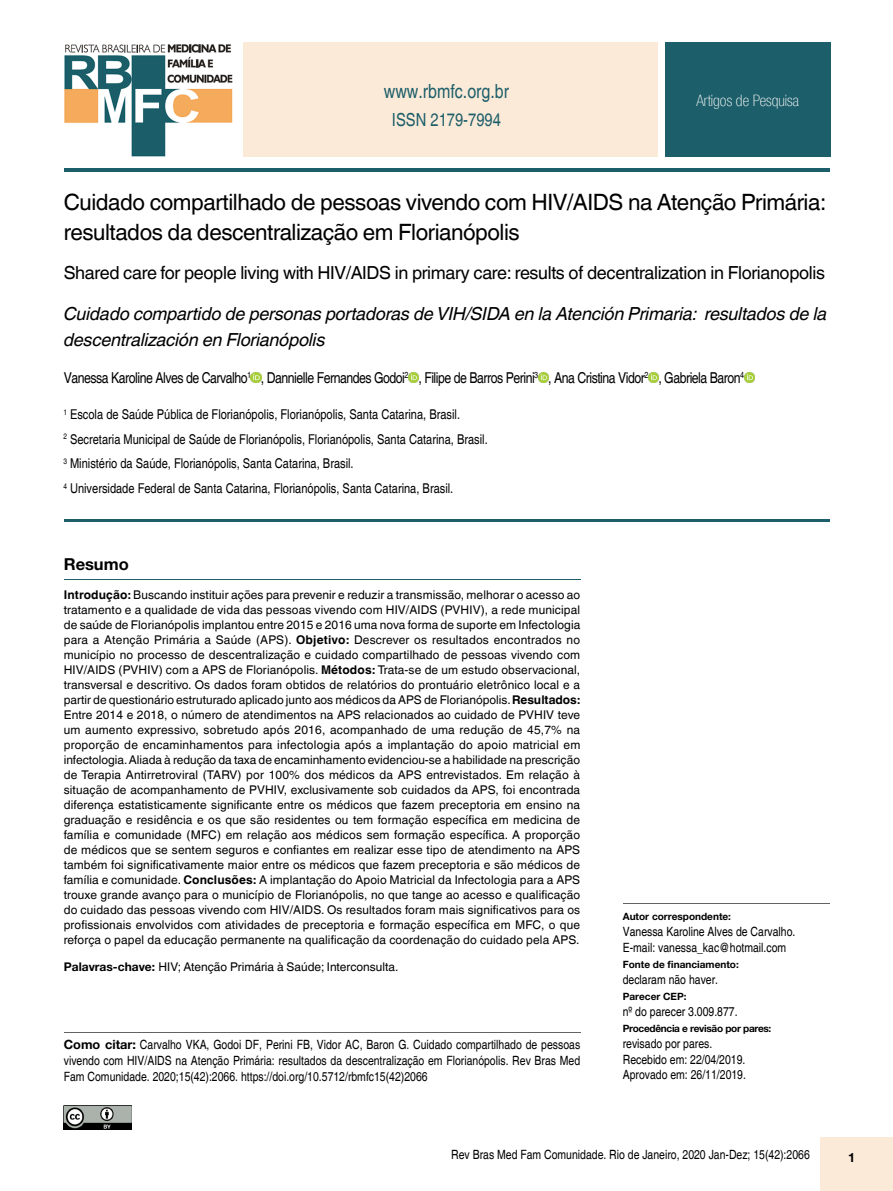
<style>
.page{position:relative;width:893px;height:1191px;background:#fff}
.page>*{position:absolute;margin:0;border:0;box-sizing:border-box;transform-origin:0 0}
.t1{font:22.5px/30px "Helvetica World";letter-spacing:-.02em;color:#000}
.t2{font:condensed 19.5px "Helvetica";color:#1c5e69}
.t3{font:italic 18px/25.5px "Helvetica World";letter-spacing:-.01em;color:#000}
.t4{font:18px "Helvetica World";letter-spacing:-.02em;color:#000}
.t5{font:condensed 18px "Helvetica";color:#1c5e69}
.t6{font:700 16.5px "Helvetica Neue";color:#000}
.t7{font:100 condensed 15.75px "Helvetica Neue LT Com";color:#fff}
.t8{font:condensed 15px "Helvetica";letter-spacing:-.03em;color:#000}
.t9{font:condensed 13.5px/24.8px "Helvetica";color:#000}
.t10{font:condensed 12.75px/15.9px "Helvetica";color:#000}
.t11{font:700 12.75px "Helvetica Neue";color:#000}
.t12{font:12px/15px "Helvetica World";letter-spacing:.01em;color:#000;text-align:justify}
.t13{font:700 10.05px "Helvetica Neue";color:#000}
.t14{font:700 10.05px "Helvetica Neue";letter-spacing:-.03em;color:#000}
.s1{font-weight:700}
.s2{font-family:"Helvetica Neue";font-weight:700}
.s3{font-family:"Helvetica Neue";font-weight:700;font-stretch:normal}
</style>
<div class="page">
<div style="left:821px;top:1137px;width:72px;height:54px;background:#fcead8"></div>
<svg style="left:251px;top:372px;width:10px;height:11px"></svg>
<svg style="left:408px;top:372px;width:11px;height:11px"></svg>
<svg style="left:538px;top:372px;width:11px;height:11px"></svg>
<svg style="left:648px;top:372px;width:11px;height:11px"></svg>
<svg style="left:744px;top:372px;width:11px;height:11px"></svg>
<hr style="left:64px;top:168px;width:765px;height:4px;background:#1c5e69">
<div style="left:243px;top:43px;width:414px;height:114px;background:#fcead8"></div>
<div style="left:665px;top:43px;width:165px;height:114px;background:#1c5e69"></div>
<img style="left:64px;top:44px;width:169px;height:113px">
<hr style="left:64px;top:519px;width:765px;height:3px;background:#1c5e69">
<hr style="left:64px;top:580px;width:516px;height:1px;background:#1c5e69">
<hr style="left:64px;top:1032px;width:516px;height:1px;background:#646363">
<hr style="left:623px;top:903px;width:206px;height:1px;background:#646363">
<img style="left:64px;top:1106px;width:68px;height:23px">
<h2 class="t2" style="left:384px;top:80px;width:127px">www.rbmfc.org.br</h2>
<h3 class="t7" style="left:696px;top:92px;width:104px">Artigos de Pesquisa</h3>
<h3 class="t5" style="left:392px;top:110px;width:111px">ISSN 2179-7994</h3>
<h1 class="t1" style="left:64px;top:187px;width:764px">Cuidado compartilhado de pessoas vivendo com HIV/AIDS na Atenção Primária: resultados da descentralização em Florianópolis</h1>
<h3 class="t4" style="left:64px;top:263px;width:763px">Shared care for people living with HIV/AIDS in primary care: results of decentralization in Florianopolis</h3>
<h3 class="t3" style="left:64px;top:301px;width:765px">Cuidado compartido de personas portadoras de VIH/SIDA en la Atención Primaria: resultados de la descentralización en Florianópolis</h3>
<p class="t8" style="left:64px;top:368px;width:682px">Vanessa Karoline Alves de Carvalho<sup>1</sup> , Dannielle Fernandes Godoi<sup>2</sup> , Filipe de Barros Perini<sup>3</sup> , Ana Cristina Vidor<sup>2</sup> , Gabriela Baron<sup>4</sup></p>
<p class="t9" style="left:63px;top:402px;width:426px"><sup>1</sup> Escola de Saúde Pública de Florianópolis, Florianópolis, Santa Catarina, Brasil.<br><sup>2</sup> Secretaria Municipal de Saúde de Florianópolis, Florianópolis, Santa Catarina, Brasil.<br><sup>3</sup> Ministério da Saúde, Florianópolis, Santa Catarina, Brasil.<br><sup>4</sup> Universidade Federal de Santa Catarina, Florianópolis, Santa Catarina, Brasil.</p>
<h3 class="t6" style="left:64px;top:554px;width:67px">Resumo</h3>
<p class="t12" style="left:64px;top:587px;width:518px"><span class="s1">Introdução:</span> Buscando instituir ações para prevenir e reduzir a transmissão, melhorar o acesso ao tratamento e a qualidade de vida das pessoas vivendo com HIV/AIDS (PVHIV), a rede municipal de saúde de Florianópolis implantou entre 2015 e 2016 uma nova forma de suporte em Infectologia para a Atenção Primária a Saúde (APS). <span class="s1">Objetivo:</span> Descrever os resultados encontrados no município no processo de descentralização e cuidado compartilhado de pessoas vivendo com HIV/AIDS (PVHIV) com a APS de Florianópolis. <span class="s1">Métodos:</span> Trata-se de um estudo observacional, transversal e descritivo. Os dados foram obtidos de relatórios do prontuário eletrônico local e a partir de questionário estruturado aplicado junto aos médicos da APS de Florianópolis. <span class="s1">Resultados:<br></span>Entre 2014 e 2018, o número de atendimentos na APS relacionados ao cuidado de PVHIV teve um aumento expressivo, sobretudo após 2016, acompanhado de uma redução de 45,7% na proporção de encaminhamentos para infectologia após a implantação do apoio matricial em infectologia. Aliada à redução da taxa de encaminhamento evidenciou-se a habilidade na prescrição de Terapia Antirretroviral (TARV) por 100% dos médicos da APS entrevistados. Em relação à situação de acompanhamento de PVHIV, exclusivamente sob cuidados da APS, foi encontrada diferença estatisticamente significante entre os médicos que fazem preceptoria em ensino na graduação e residência e os que são residentes ou tem formação específica em medicina de família e comunidade (MFC) em relação aos médicos sem formação específica. A proporção de médicos que se sentem seguros e confiantes em realizar esse tipo de atendimento na APS também foi significativamente maior entre os médicos que fazem preceptoria e são médicos de família e comunidade. <span class="s1">Conclusões:</span> A implantação do Apoio Matricial da Infectologia para a APS trouxe grande avanço para o município de Florianópolis, no que tange ao acesso e qualificação do cuidado das pessoas vivendo com HIV/AIDS. Os resultados foram mais significativos para os profissionais envolvidos com atividades de preceptoria e formação específica em MFC, o que reforça o papel da educação permanente na qualificação da coordenação do cuidado pela APS.</p>
<p class="t12" style="left:64px;top:959px;width:336px"><span class="s2">Palavras-chave:</span> HIV; Atenção Primária à Saúde; Interconsulta.</p>
<p class="t10" style="left:64px;top:1036px;width:518px;text-align:justify"><span class="s3">Como citar:</span> Carvalho VKA, Godoi DF, Perini FB, Vidor AC, Baron G. Cuidado compartilhado de pessoas vivendo com HIV/AIDS na Atenção Primária: resultados da descentralização em Florianópolis. Rev Bras Med Fam Comunidade. 2020;15(42):2066. https://doi.org/10.5712/rbmfc15(42)2066</p>
<p class="t13" style="left:623px;top:910px;width:110px">Autor correspondente:</p>
<p class="t10" style="left:623px;top:924px;width:174px">Vanessa Karoline Alves de Carvalho.<br>E-mail: vanessa_kac@hotmail.com</p>
<p class="t13" style="left:623px;top:958px;width:118px">Fonte de financiamento:</p>
<p class="t10" style="left:623px;top:971px;width:97px">declaram não haver.</p>
<p class="t13" style="left:623px;top:990px;width:65px">Parecer CEP:</p>
<p class="t10" style="left:623px;top:1003px;width:116px">nº do parecer 3.009.877.</p>
<p class="t14" style="left:623px;top:1022px;width:150px">Procedência e revisão por pares:</p>
<p class="t10" style="left:623px;top:1035px;width:125px">revisado por pares.<br>Recebido em: 22/04/2019.<br>Aprovado em: 26/11/2019.</p>
<p class="t10" style="left:451px;top:1146px;width:360px">Rev Bras Med Fam Comunidade. Rio de Janeiro, 2020 Jan-Dez; 15(42):2066</p>
<p class="t11" style="left:848px;top:1149px;width:9px">1</p>
</div>
